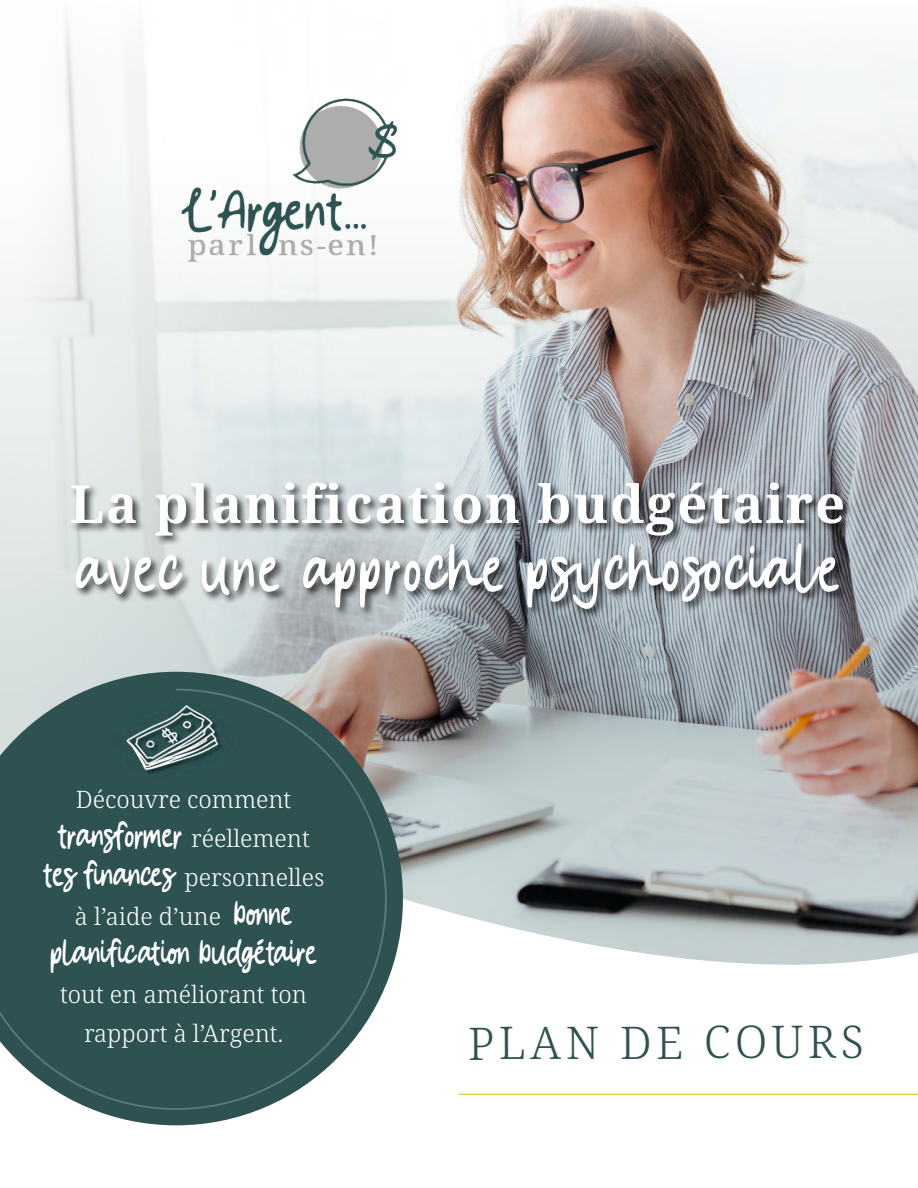
<style>
.page{position:relative;width:918px;height:1188px;background:#fff}
.page>*{position:absolute;margin:0;border:0;box-sizing:border-box;transform-origin:0 0}
.t1{font:67.5px "Simon Blooming Demo";letter-spacing:.045em;color:#fff}
.t2{font:700 52.5px "Noto Serif";letter-spacing:.035em;color:#fff}
.t3{font:300 45px "Noto Serif";letter-spacing:.095em;color:#2e5252}
.t4{font:36px "Simon Blooming Demo";color:#fff}
.t5{font:300 24px/39px "Noto Serif";color:#fff;text-align:center}
.s1{font-family:"Noto Serif";font-weight:300;font-size:24px}
.s2{font-family:"Simon Blooming Demo";font-weight:400;font-size:36px}
</style>
<div class="page">
<img style="left:0;top:2px;width:918px;height:963px">
<img style="left:181px;top:98px;width:221px;height:164px">
<div style="left:69px;top:480px;width:785px;height:139px;background:#000;opacity:.75"></div>
<hr style="left:459px;top:1094px;width:459px;height:1px;background:#e2b807">
<svg style="left:0;top:672px;width:403px;height:453px"></svg>
<svg style="left:0;top:688px;width:388px;height:423px;background:#416060"></svg>
<img style="left:111px;top:701px;width:128px;height:79px">
<h2 class="t2" style="left:70px;top:467px;width:777px">La planification budgétaire</h2>
<h1 class="t1" style="left:75px;top:526px;width:766px">avec une approche psychosociale</h1>
<p class="t5" style="left:76px;top:780px;width:217px">Découvre comment</p>
<h3 class="t4" style="left:57px;top:812px;width:254px">transformer <span class="s1">réellement</span></h3>
<p class="t5" style="left:43px;top:858px;width:283px"><span class="s2">tes finances</span> personnelles à l’aide d’une <span class="s2">bonne</span></p>
<h3 class="t4" style="left:50px;top:929px;width:268px">planification budgétaire</h3>
<p class="t5" style="left:60px;top:975px;width:248px">tout en améliorant ton rapport à l’Argent.</p>
<h3 class="t3" style="left:468px;top:1012px;width:398px">PLAN DE COURS</h3>
</div>
